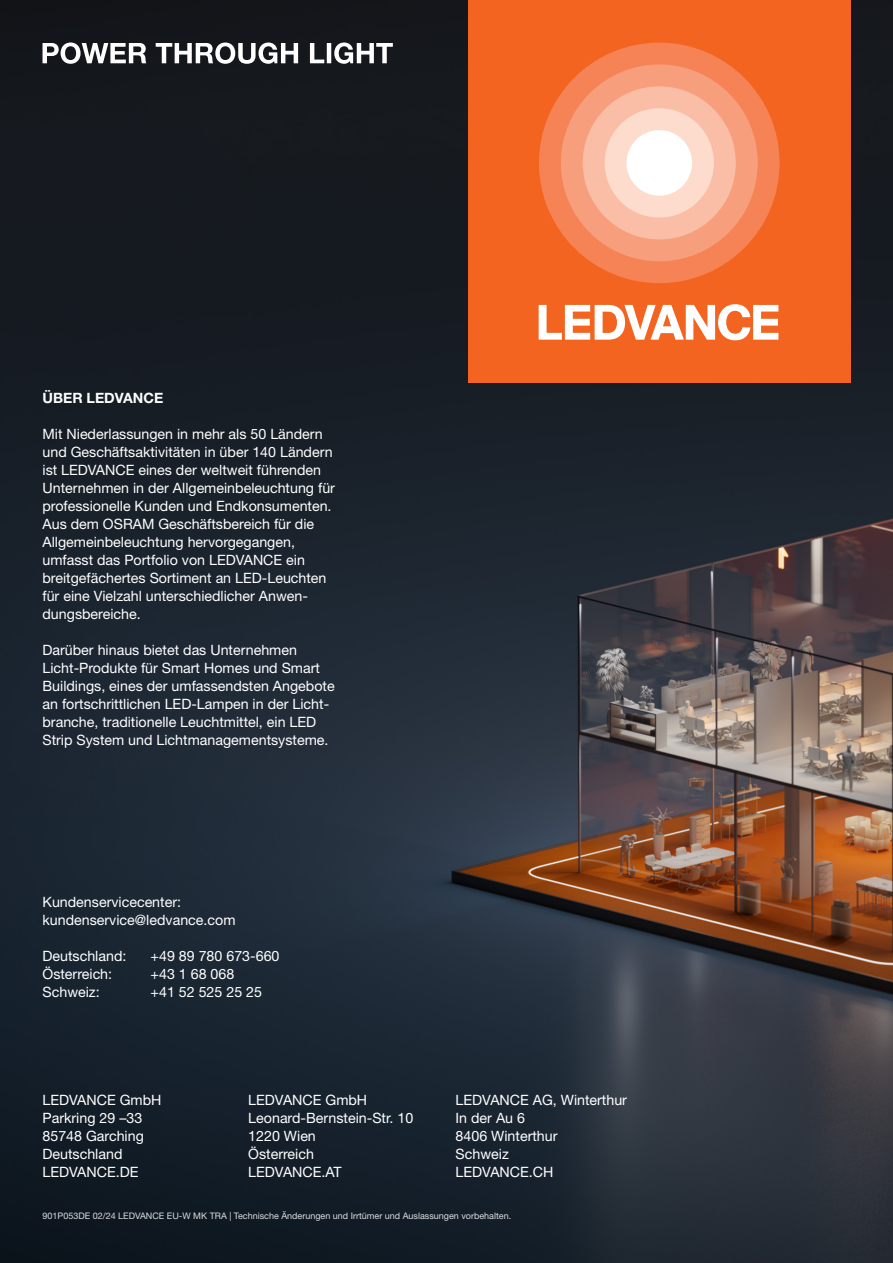
<style>
.page{position:relative;width:893px;height:1263px;background:#fff}
.page>*{position:absolute;margin:0;border:0;box-sizing:border-box;transform-origin:0 0}
.t1{font:14.25px/18px "Helvetica Neue LT Std";color:#fff}
.t2{font:700 14.25px "Helvetica Neue LT Std";color:#fff}
.t3{font:9px "Helvetica Neue LT Std";color:#dcdddf}
</style>
<div class="page">
<img style="left:0;top:0;width:893px;height:1263px">
<svg style="left:43px;top:43px;width:350px;height:21px"></svg>
<div style="left:468px;top:0;width:382px;height:383px;background:#f36421"></div>
<svg style="left:539px;top:304px;width:239px;height:36px"></svg>
<div style="left:539px;top:43px;width:241px;height:240px;background:#f58355;border-radius:50%"></div>
<div style="left:561px;top:64px;width:197px;height:197px;background:#f79f7c;border-radius:50%"></div>
<div style="left:583px;top:86px;width:153px;height:153px;background:#fabda6;border-radius:50%"></div>
<div style="left:605px;top:108px;width:109px;height:110px;background:#fddcce;border-radius:50%"></div>
<div style="left:626px;top:130px;width:66px;height:66px;background:#fff;border-radius:50%"></div>
<p class="t2" style="left:43px;top:389px;width:122px">ÜBER LEDVANCE</p>
<p class="t1" style="left:43px;top:424px;width:294px">Mit Niederlassungen in mehr als 50 Ländern und Geschäftsaktivitäten in über 140 Ländern ist LEDVANCE eines der weltweit führenden Unternehmen in der Allgemeinbeleuchtung für professionelle Kunden und Endkonsumenten.<br>Aus dem OSRAM Geschäftsbereich für die Allgemeinbeleuchtung hervorgegangen, umfasst das Portfolio von LEDVANCE ein breitgefächertes Sortiment an LED-Leuchten für eine Vielzahl unterschiedlicher Anwen&shy;dungsbereiche.</p>
<p class="t1" style="left:43px;top:640px;width:294px">Darüber hinaus bietet das Unternehmen Licht-Produkte für Smart Homes und Smart Buildings, eines der umfassendsten Angebote an fortschrittlichen LED-Lampen in der Licht&shy;branche, traditionelle Leuchtmittel, ein LED Strip System und Lichtmanagementsysteme.</p>
<p class="t1" style="left:43px;top:892px;width:195px">Kundenservicecenter: kundenservice@ledvance.com</p>
<p class="t1" style="left:43px;top:946px;width:85px">Deutschland:</p>
<p class="t1" style="left:151px;top:946px;width:130px">+49 89 780 673-660</p>
<p class="t1" style="left:43px;top:964px;width:71px">Österreich:</p>
<p class="t1" style="left:151px;top:964px;width:85px">+43 1 68 068</p>
<p class="t1" style="left:43px;top:982px;width:59px">Schweiz:</p>
<p class="t1" style="left:151px;top:982px;width:113px">+41 52 525 25 25</p>
<p class="t1" style="left:43px;top:1090px;width:120px">LEDVANCE GmbH<br>Parkring 29 –33<br>85748 Garching<br>Deutschland<br>LEDVANCE.DE</p>
<p class="t1" style="left:248px;top:1090px;width:166px">LEDVANCE GmbH<br>Leonard-Bernstein-Str. 10<br>1220 Wien<br>Österreich<br>LEDVANCE.AT</p>
<p class="t1" style="left:456px;top:1090px;width:173px">LEDVANCE AG, Winterthur<br>In der Au 6<br>8406 Winterthur<br>Schweiz<br>LEDVANCE.CH</p>
<p class="t3" style="left:43px;top:1210px;width:470px">901P053DE 02/24 LEDVANCE EU-W MK TRA | Technische Änderungen und Irrtümer und Auslassungen vorbehalten.</p>
</div>
